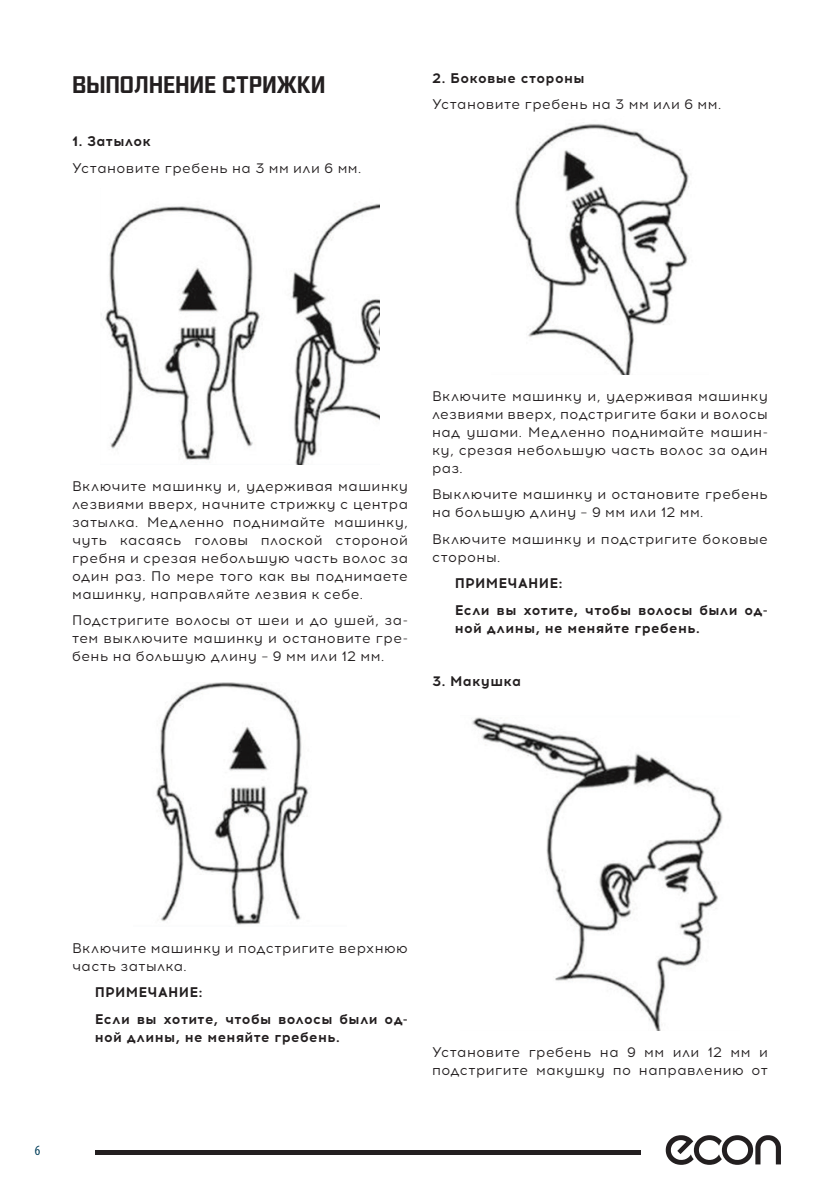
<style>
.page{position:relative;width:840px;height:1191px;background:#fff}
.page>*{position:absolute;margin:0;border:0;box-sizing:border-box;transform-origin:0 0}
.t1{font:700 22px "Match TV";letter-spacing:-.005em;color:#231f20}
.t2{font:condensed 14.2px "Myriad Pro";color:#013d59}
.t3{font:14px/18px "Acrom";letter-spacing:.03em;color:#231f20}
.t4{font:700 14px/26.6px "Acrom";letter-spacing:.025em;color:#231f20}
</style>
<div class="page">
<hr style="left:95px;top:1150px;width:545px;height:4px;background:#231f20">
<svg style="left:665px;top:1135px;width:115px;height:29px"></svg>
<img style="left:101px;top:203px;width:279px;height:261px">
<img style="left:155px;top:682px;width:154px;height:243px">
<img style="left:514px;top:122px;width:175px;height:252px">
<img style="left:472px;top:717px;width:251px;height:313px">
<h1 class="t1" style="left:72px;top:72px;width:255px">ВЫПОЛНЕНИЕ СТРИЖКИ</h1>
<p class="t4" style="left:72px;top:128px;width:80px">1. Затылок</p>
<p class="t3" style="left:72px;top:159px;width:290px">Установите гребень на 3 мм или 6 мм.</p>
<p class="t4" style="left:432px;top:65px;width:154px">2. Боковые стороны</p>
<p class="t3" style="left:432px;top:96px;width:290px">Установите гребень на 3 мм или 6 мм.</p>
<p class="t3" style="left:72px;top:477px;width:337px;text-align:justify">Включите машинку и, удерживая машинку лезвиями вверх, начните стрижку с центра затылка. Медленно поднимайте машинку, чуть касаясь головы плоской стороной гребня и срезая небольшую часть волос за один раз. По мере того как вы поднимаете машинку, направляйте лезвия к себе.</p>
<p class="t3" style="left:72px;top:612px;width:337px;text-align:justify">Подстригите волосы от шеи и до ушей, за&shy;тем выключите машинку и остановите гре&shy;бень на большую длину – 9 мм или 12 мм.</p>
<p class="t3" style="left:432px;top:387px;width:337px;text-align:justify">Включите машинку и, удерживая машинку лезвиями вверх, подстригите баки и волосы над ушами. Медленно поднимайте машин&shy;ку, срезая небольшую часть волос за один раз.</p>
<p class="t3" style="left:432px;top:486px;width:337px">Выключите машинку и остановите гребень на большую длину – 9 мм или 12 мм.</p>
<p class="t3" style="left:432px;top:530px;width:337px">Включите машинку и подстригите боковые стороны.</p>
<p class="t4" style="left:454px;top:570px;width:314px">ПРИМЕЧАНИЕ:<br>Если вы хотите, чтобы волосы были од-</p>
<p class="t4" style="left:454px;top:615px;width:246px">ной длины, не меняйте гребень.</p>
<p class="t4" style="left:432px;top:668px;width:91px">3. Макушка</p>
<p class="t2" style="left:35px;top:1141px;width:7px">6</p>
<p class="t3" style="left:72px;top:939px;width:337px">Включите машинку и подстригите верхнюю часть затылка.</p>
<p class="t4" style="left:95px;top:979px;width:314px">ПРИМЕЧАНИЕ:<br>Если вы хотите, чтобы волосы были од-</p>
<p class="t4" style="left:95px;top:1024px;width:246px">ной длины, не меняйте гребень.</p>
<p class="t3" style="left:432px;top:1043px;width:337px">Установите гребень на 9 мм или 12 мм и подстригите макушку по направлению от</p>
</div>
